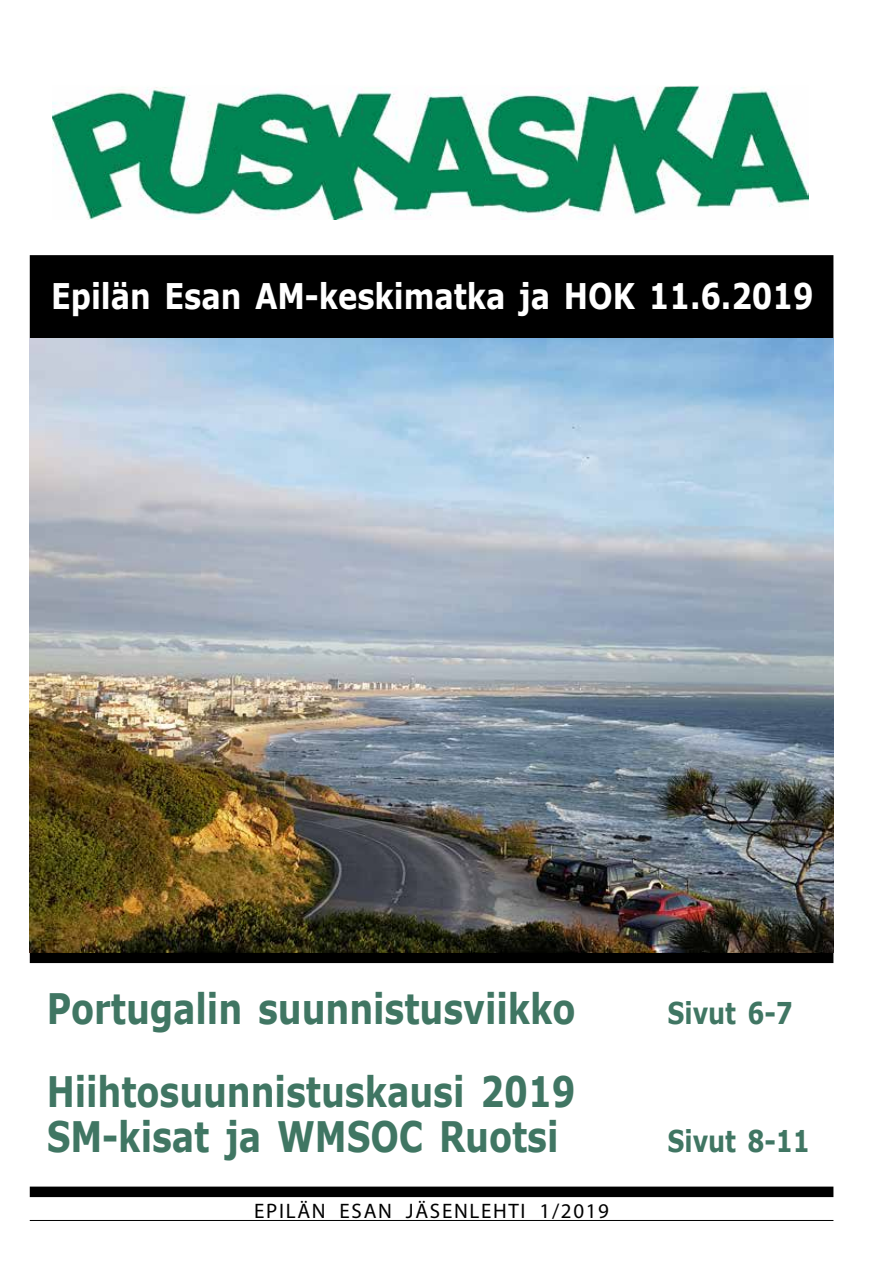
<style>
.page{position:relative;width:893px;height:1263px;background:#fff}
.page>*{position:absolute;margin:0;border:0;box-sizing:border-box;transform-origin:0 0}
.t1{font:700 42px/45px "Verdana";letter-spacing:-.005em;color:#407663;scale:.8 1}
.t2{font:700 35.25px "Verdana";letter-spacing:-.005em;color:#fff;scale:.82 1}
.t3{font:700 30px "Verdana";letter-spacing:-.005em;color:#407663;scale:.8 1}
.t4{font:21px "Myriad Pro";letter-spacing:.08em;color:#000}
</style>
<div class="page">
<hr style="left:30px;top:1220px;width:803px;height:1px;background:#000">
<img style="left:52px;top:88px;width:757px;height:131px">
<div style="left:30px;top:1186px;width:803px;height:11px;background:#000"></div>
<div style="left:30px;top:952px;width:803px;height:11px;background:#000"></div>
<div style="left:31px;top:256px;width:802px;height:81px;background:#000"></div>
<div style="left:30px;top:255px;width:803px;height:83px;border:2px solid #000"></div>
<img style="left:30px;top:338px;width:803px;height:614px">
<p class="t2" style="left:51px;top:271px;width:931px">Epilän Esan AM-keskimatka ja HOK 11.6.2019</p>
<p class="t1" style="left:47px;top:985px;width:663px">Portugalin suunnistusviikko</p>
<p class="t3" style="left:668px;top:992px;width:158px">Sivut 6-7</p>
<p class="t1" style="left:47px;top:1068px;width:663px">Hiihtosuunnistuskausi 2019<br>SM-kisat ja WMSOC Ruotsi</p>
<p class="t4" style="left:254px;top:1198px;width:356px">EPILÄN ESAN JÄSENLEHTI 1/2019</p>
<p class="t3" style="left:668px;top:1119px;width:179px">Sivut 8-11</p>
</div>
